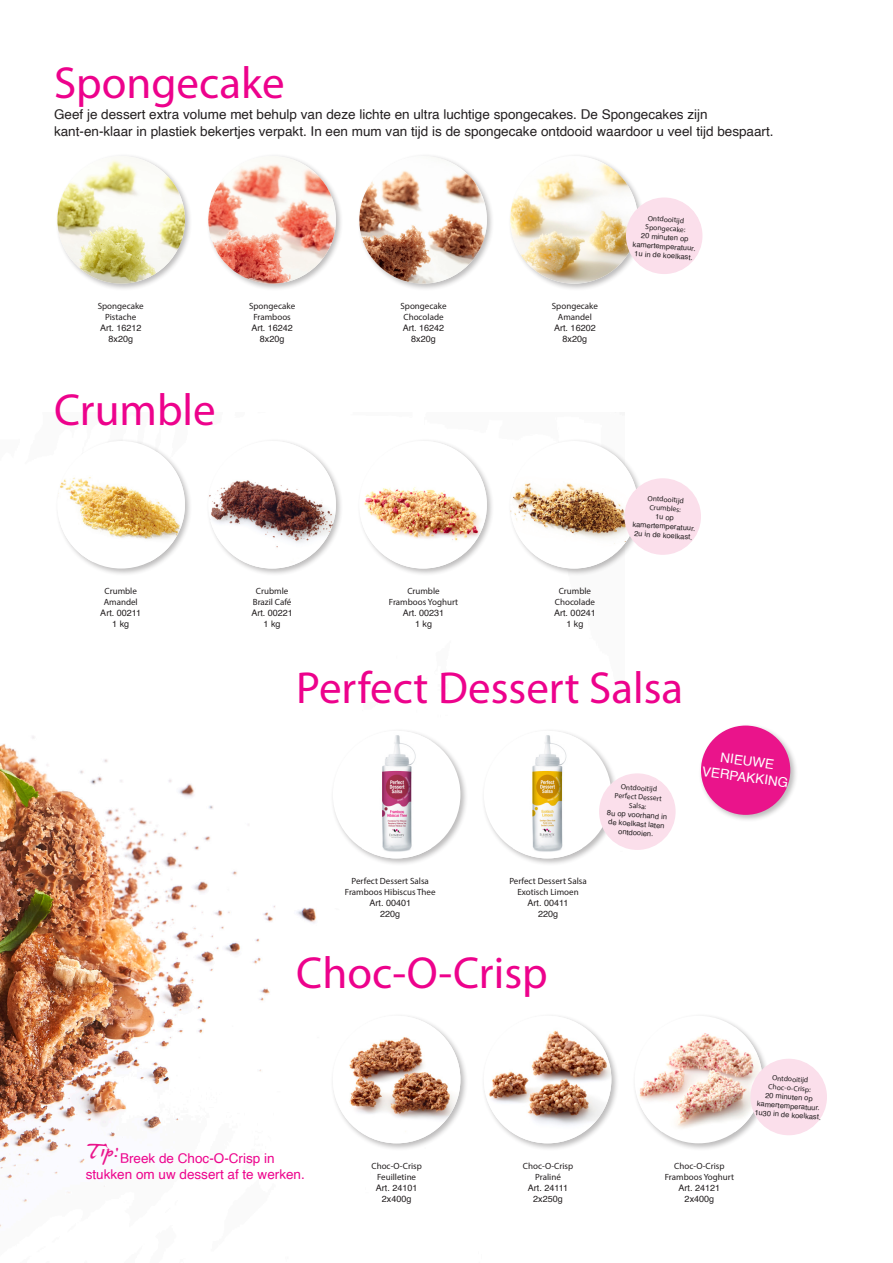
<style>
.page{position:relative;width:893px;height:1263px;background:#fff}
.page>*{position:absolute;margin:0;border:0;box-sizing:border-box;transform-origin:0 0}
.t1{font:45px "Myriad Pro";color:#ed028c}
.t2{font:34.5px "James Fajardo";color:#ea148b}
.t3{font:13.5px "Helvetica";color:#231f20}
.t4{font:13.5px "Helvetica";color:#ed028c}
.t5{font:13.5px "Helvetica";color:#fff}
.t6{font:9px "Myriad Pro";color:#231f20}
.t7{font:9px "Helvetica";color:#231f20}
.t8{font:7.5px/9px "Helvetica";color:#231f20;text-align:center}
.t9{font:7.5px/9px "Myriad Pro";color:#231f20;text-align:center}
</style>
<div class="page">
<img style="left:0;top:736px;width:624px;height:491px">
<div style="left:55px;top:438px;width:138px;height:138px;background:#231f20;opacity:.3"></div>
<div style="left:57px;top:441px;width:128px;height:127px;background:#fff;border-radius:50%"></div>
<img style="left:57px;top:452px;width:128px;height:110px">
<div style="left:206px;top:438px;width:138px;height:138px;background:#231f20;opacity:.3"></div>
<img style="left:208px;top:441px;width:128px;height:127px;border-radius:64px">
<div style="left:357px;top:438px;width:137px;height:138px;background:#231f20;opacity:.3"></div>
<img style="left:359px;top:441px;width:128px;height:127px;border-radius:64px">
<div style="left:508px;top:438px;width:137px;height:138px;background:#231f20;opacity:.3"></div>
<div style="left:510px;top:441px;width:128px;height:127px;background:#fff;border-radius:50%"></div>
<img style="left:510px;top:454px;width:128px;height:114px">
<div style="left:508px;top:154px;width:137px;height:137px;background:#231f20;opacity:.3"></div>
<img style="left:510px;top:156px;width:128px;height:128px;border-radius:64px">
<div style="left:357px;top:154px;width:137px;height:137px;background:#231f20;opacity:.3"></div>
<img style="left:359px;top:156px;width:128px;height:128px;border-radius:64px">
<div style="left:206px;top:154px;width:138px;height:137px;background:#231f20;opacity:.3"></div>
<img style="left:208px;top:156px;width:128px;height:128px;border-radius:64px">
<div style="left:55px;top:154px;width:138px;height:137px;background:#231f20;opacity:.3"></div>
<img style="left:57px;top:156px;width:128px;height:128px;border-radius:64px">
<div style="left:481px;top:728px;width:138px;height:138px;background:#231f20;opacity:.3"></div>
<div style="left:484px;top:731px;width:127px;height:127px;background:#fff;border-radius:50%"></div>
<img style="left:513px;top:731px;width:69px;height:127px">
<div style="left:330px;top:728px;width:138px;height:138px;background:#231f20;opacity:.3"></div>
<div style="left:333px;top:731px;width:127px;height:127px;background:#fff;border-radius:50%"></div>
<img style="left:362px;top:731px;width:69px;height:127px">
<div style="left:330px;top:1013px;width:138px;height:138px;background:#231f20;opacity:.3"></div>
<img style="left:333px;top:1016px;width:127px;height:127px;border-radius:64px">
<div style="left:481px;top:1013px;width:138px;height:138px;background:#231f20;opacity:.3"></div>
<img style="left:484px;top:1016px;width:127px;height:127px;border-radius:64px">
<div style="left:632px;top:1013px;width:138px;height:138px;background:#231f20;opacity:.3"></div>
<div style="left:635px;top:1016px;width:127px;height:127px;background:#fff;border-radius:50%"></div>
<img style="left:635px;top:1027px;width:127px;height:105px">
<div style="left:627px;top:198px;width:75px;height:75px;background:#fbdfeb;border-radius:50%"></div>
<div style="left:626px;top:197px;width:76px;height:77px;border:2px solid #fbdfeb;border-radius:50%"></div>
<div style="left:625px;top:479px;width:75px;height:75px;background:#fbdfeb;border-radius:50%"></div>
<div style="left:624px;top:478px;width:77px;height:77px;border:2px solid #fbdfeb;border-radius:50%"></div>
<div style="left:600px;top:774px;width:75px;height:75px;background:#fbdfeb;border-radius:50%"></div>
<div style="left:599px;top:773px;width:77px;height:77px;border:2px solid #fbdfeb;border-radius:50%"></div>
<div style="left:751px;top:1059px;width:75px;height:75px;background:#fbdfeb;border-radius:50%"></div>
<div style="left:750px;top:1059px;width:77px;height:76px;border:2px solid #fbdfeb;border-radius:50%"></div>
<div style="left:698px;top:723px;width:100px;height:99px;background:#231f20;opacity:.3"></div>
<div style="left:701px;top:725px;width:89px;height:90px;background:#ea148b;border-radius:50%"></div>
<p class="t1" style="left:54px;top:55px;width:232px">Spongecake</p>
<p class="t3" style="left:54px;top:104px;width:655px">Geef je dessert extra volume met behulp van deze lichte en ultra luchtige spongecakes. De Spongecakes zijn</p>
<p class="t3" style="left:54px;top:120px;width:721px">kant-en-klaar in plastiek bekertjes verpakt. In een mum van tijd is de spongecake ontdooid waardoor u veel tijd bespaart.</p>
<p class="t6" style="left:98px;top:301px;width:48px">Spongecake</p>
<p class="t6" style="left:105px;top:312px;width:33px">Pistache</p>
<p class="t7" style="left:100px;top:321px;width:43px">Art. 16212</p>
<p class="t7" style="left:108px;top:332px;width:26px">8x20g</p>
<p class="t1" style="left:54px;top:382px;width:163px">Crumble</p>
<p class="t6" style="left:105px;top:586px;width:34px">Crumble</p>
<p class="t6" style="left:104px;top:597px;width:36px">Amandel</p>
<p class="t7" style="left:100px;top:606px;width:42px">Art. 00211</p>
<p class="t7" style="left:112px;top:617px;width:19px">1 kg</p>
<p class="t6" style="left:249px;top:301px;width:48px">Spongecake</p>
<p class="t6" style="left:253px;top:312px;width:39px">Framboos</p>
<p class="t7" style="left:251px;top:321px;width:43px">Art. 16242</p>
<p class="t7" style="left:260px;top:332px;width:26px">8x20g</p>
<p class="t6" style="left:256px;top:586px;width:34px">Crubmle</p>
<p class="t6" style="left:253px;top:597px;width:40px">Brazil Café</p>
<p class="t7" style="left:251px;top:606px;width:43px">Art. 00221</p>
<p class="t7" style="left:264px;top:617px;width:19px">1 kg</p>
<p class="t6" style="left:400px;top:301px;width:48px">Spongecake</p>
<p class="t6" style="left:403px;top:312px;width:42px">Chocolade</p>
<p class="t7" style="left:403px;top:321px;width:43px">Art. 16242</p>
<p class="t7" style="left:411px;top:332px;width:26px">8x20g</p>
<p class="t6" style="left:407px;top:586px;width:34px">Crumble</p>
<p class="t6" style="left:389px;top:597px;width:71px">Framboos Yoghurt</p>
<p class="t7" style="left:403px;top:606px;width:43px">Art. 00231</p>
<p class="t7" style="left:415px;top:617px;width:19px">1 kg</p>
<p class="t6" style="left:552px;top:301px;width:48px">Spongecake</p>
<p class="t6" style="left:558px;top:312px;width:36px">Amandel</p>
<p class="t7" style="left:554px;top:321px;width:43px">Art. 16202</p>
<p class="t7" style="left:563px;top:332px;width:26px">8x20g</p>
<p class="t9" style="left:648px;top:213px;width:38px;rotate:4deg">Ontdooitijd</p>
<p class="t9" style="left:646px;top:222px;width:41px;rotate:4deg">Spongecake:</p>
<p class="t8" style="left:641px;top:231px;width:49px;rotate:4deg">20 minuten op</p>
<p class="t8" style="left:633px;top:240px;width:64px;rotate:4deg">kamertemperatuur.</p>
<p class="t8" style="left:635px;top:249px;width:60px;rotate:4deg">1u in de koelkast.</p>
<p class="t6" style="left:559px;top:586px;width:34px">Crumble</p>
<p class="t6" style="left:555px;top:597px;width:42px">Chocolade</p>
<p class="t7" style="left:554px;top:606px;width:43px">Art. 00241</p>
<p class="t7" style="left:566px;top:617px;width:19px">1 kg</p>
<p class="t9" style="left:648px;top:493px;width:38px;rotate:4deg">Ontdooitijd</p>
<p class="t9" style="left:650px;top:503px;width:33px;rotate:4deg">Crumbles:</p>
<p class="t8" style="left:655px;top:512px;width:20px;rotate:4deg">1u op</p>
<p class="t8" style="left:633px;top:520px;width:64px;rotate:4deg">kamertemperatuur.</p>
<p class="t8" style="left:634px;top:529px;width:60px;rotate:4deg">2u in de koelkast.</p>
<p class="t1" style="left:296px;top:660px;width:388px">Perfect Dessert Salsa</p>
<p class="t6" style="left:352px;top:876px;width:79px">Perfect Dessert Salsa</p>
<p class="t6" style="left:345px;top:886px;width:92px">Framboos Hibiscus Thee</p>
<p class="t7" style="left:369px;top:896px;width:43px">Art. 00401</p>
<p class="t7" style="left:380px;top:906px;width:22px">220g</p>
<p class="t1" style="left:296px;top:945px;width:253px">Choc-O-Crisp</p>
<p class="t6" style="left:509px;top:876px;width:79px">Perfect Dessert Salsa</p>
<p class="t6" style="left:517px;top:886px;width:63px">Exotisch Limoen</p>
<p class="t7" style="left:528px;top:896px;width:42px">Art. 00411</p>
<p class="t7" style="left:538px;top:906px;width:22px">220g</p>
<p class="t9" style="left:621px;top:782px;width:38px;rotate:4deg">Ontdooitijd</p>
<p class="t9" style="left:615px;top:791px;width:49px;rotate:4deg">Perfect Dessert<br>Salsa:</p>
<p class="t8" style="left:607px;top:808px;width:62px;rotate:4deg">8u op voorhand in de koelkast laten ontdooien.</p>
<p class="t5" style="left:722px;top:747px;width:55px;rotate:8deg">NIEUWE</p>
<p class="t5" style="left:704px;top:761px;width:88px;rotate:8deg">VERPAKKING</p>
<p class="t9" style="left:772px;top:1073px;width:38px;rotate:4deg">Ontdooitijd</p>
<p class="t9" style="left:769px;top:1082px;width:44px;rotate:4deg">Choc-o-Crisp:</p>
<p class="t8" style="left:766px;top:1091px;width:49px;rotate:4deg">20 minuten op</p>
<p class="t8" style="left:755px;top:1099px;width:68px;text-align:left;rotate:4deg">kamertemperatuur.<br>1u30 in de koelkast.</p>
<p class="t2" style="left:87px;top:1133px;width:34px">Tip:</p>
<p class="t4" style="left:120px;top:1147px;width:156px">Breek de Choc-O-Crisp in</p>
<p class="t4" style="left:86px;top:1163px;width:221px">stukken om uw dessert af te werken.</p>
<p class="t6" style="left:371px;top:1160px;width:52px">Choc-O-Crisp</p>
<p class="t6" style="left:377px;top:1171px;width:41px">Feuilletine</p>
<p class="t7" style="left:376px;top:1180px;width:43px">Art. 24101</p>
<p class="t7" style="left:382px;top:1191px;width:31px">2x400g</p>
<p class="t6" style="left:523px;top:1160px;width:52px">Choc-O-Crisp</p>
<p class="t6" style="left:535px;top:1171px;width:27px">Praliné</p>
<p class="t7" style="left:528px;top:1180px;width:42px">Art. 24111</p>
<p class="t7" style="left:533px;top:1191px;width:31px">2x250g</p>
<p class="t6" style="left:674px;top:1160px;width:52px">Choc-O-Crisp</p>
<p class="t6" style="left:665px;top:1171px;width:71px">Framboos Yoghurt</p>
<p class="t7" style="left:679px;top:1180px;width:43px">Art. 24121</p>
<p class="t7" style="left:685px;top:1191px;width:31px">2x400g</p>
</div>
